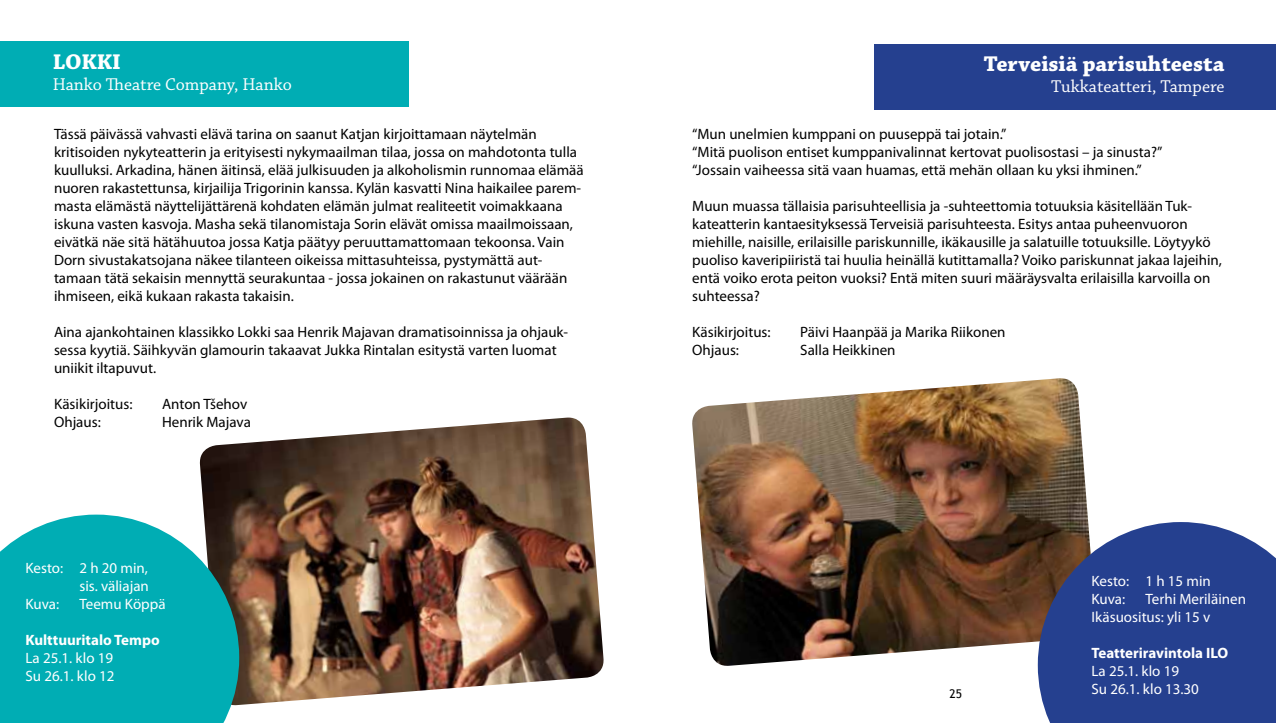
<style>
.page{position:relative;width:1276px;height:723px;background:#fff}
.page>*{position:absolute;margin:0;border:0;box-sizing:border-box;transform-origin:0 0}
.t1{font:700 22.5px "Chaparral Pro";color:#fff}
.t2{font:18px "Chaparral Pro";color:#fff}
.t3{font:15px/18px "Myriad Pro";color:#000}
.t4{font:15px/18px "Myriad Pro";color:#fff}
.t5{font:700 15px "Myriad Pro";color:#fff}
.t6{font:12px "Trebuchet MS";color:#000}
</style>
<div class="page">
<img style="left:199px;top:417px;width:405px;height:288px">
<svg style="left:0;top:514px;width:239px;height:209px;background:#14aab0"></svg>
<div style="left:0;top:41px;width:408px;height:66px;background:#00adb4"></div>
<img style="left:692px;top:378px;width:397px;height:288px">
<svg style="left:1037px;top:522px;width:239px;height:201px;background:#33498c"></svg>
<div style="left:874px;top:44px;width:402px;height:65px;background:#25408f"></div>
<h1 class="t1" style="left:53px;top:48px;width:70px">LOKKI</h1>
<p class="t2" style="left:53px;top:75px;width:240px">Hanko Theatre Company, Hanko</p>
<p class="t3" style="left:54px;top:125px;width:531px">Tässä päivässä vahvasti elävä tarina on saanut Katjan kirjoittamaan näytelmän kritisoiden nykyteatterin ja erityisesti nykymaailman tilaa, jossa on mahdotonta tulla kuulluksi. Arkadina, hänen äitinsä, elää julkisuuden ja alkoholismin runnomaa elämää nuoren rakastettunsa, kirjailija Trigorinin kanssa. Kylän kasvatti Nina haikailee parem&shy;masta elämästä näyttelijättärenä kohdaten elämän julmat realiteetit voimakkaana iskuna vasten kasvoja. Masha sekä tilanomistaja Sorin elävät omissa maailmoissaan, eivätkä näe sitä hätähuutoa jossa Katja päätyy peruuttamattomaan tekoonsa. Vain Dorn sivustakatsojana näkee tilanteen oikeissa mittasuhteissa, pystymättä aut&shy;tamaan tätä sekaisin mennyttä seurakuntaa - jossa jokainen on rakastunut väärään ihmiseen, eikä kukaan rakasta takaisin.</p>
<p class="t3" style="left:54px;top:323px;width:515px">Aina ajankohtainen klassikko Lokki saa Henrik Majavan dramatisoinnissa ja ohjauk&shy;sessa kyytiä. Säihkyvän glamourin takaavat Jukka Rintalan esitystä varten luomat uniikit iltapuvut.</p>
<p class="t3" style="left:54px;top:395px;width:80px">Käsikirjoitus:</p>
<p class="t3" style="left:162px;top:395px;width:87px">Anton Tšehov</p>
<p class="t3" style="left:54px;top:413px;width:48px">Ohjaus:</p>
<p class="t3" style="left:162px;top:413px;width:90px">Henrik Majava</p>
<p class="t4" style="left:26px;top:558px;width:124px">Kesto: 2 h 20 min,</p>
<p class="t4" style="left:80px;top:576px;width:71px">sis. väliajan</p>
<p class="t4" style="left:26px;top:594px;width:35px">Kuva:</p>
<p class="t4" style="left:80px;top:594px;width:88px">Teemu Köppä</p>
<p class="t5" style="left:26px;top:630px;width:136px">Kulttuuritalo Tempo</p>
<p class="t4" style="left:26px;top:648px;width:90px">La 25.1. klo 19<br>Su 26.1. klo 12</p>
<h1 class="t1" style="left:983px;top:50px;width:242px">Terveisiä parisuhteesta</h1>
<p class="t2" style="left:1051px;top:77px;width:175px">Tukkateatteri, Tampere</p>
<p class="t3" style="left:692px;top:125px;width:472px">“Mun unelmien kumppani on puuseppä tai jotain.”<br>“Mitä puolison entiset kumppanivalinnat kertovat puolisostasi – ja sinusta?” “Jossain vaiheessa sitä vaan huamas, että mehän ollaan ku yksi ihminen.”</p>
<p class="t3" style="left:692px;top:197px;width:531px">Muun muassa tällaisia parisuhteellisia ja -suhteettomia totuuksia käsitellään Tuk&shy;kateatterin kantaesityksessä Terveisiä parisuhteesta. Esitys antaa puheenvuoron miehille, naisille, erilaisille pariskunnille, ikäkausille ja salatuille totuuksille. Löytyykö puoliso kaveripiiristä tai huulia heinällä kutittamalla? Voiko pariskunnat jakaa lajeihin, entä voiko erota peiton vuoksi? Entä miten suuri määräysvalta erilaisilla karvoilla on suhteessa?</p>
<p class="t3" style="left:692px;top:323px;width:80px">Käsikirjoitus:</p>
<p class="t3" style="left:800px;top:323px;width:207px">Päivi Haanpää ja Marika Riikonen</p>
<p class="t3" style="left:692px;top:341px;width:48px">Ohjaus:</p>
<p class="t3" style="left:800px;top:341px;width:97px">Salla Heikkinen</p>
<p class="t6" style="left:949px;top:686px;width:14px">25</p>
<p class="t4" style="left:1091px;top:572px;width:121px">Kesto: 1 h 15 min<br>Kuva:</p>
<p class="t4" style="left:1091px;top:590px;width:156px;text-indent:54px">Terhi Meriläinen<br>Ikäsuositus: yli 15 v</p>
<p class="t5" style="left:1091px;top:643px;width:138px">Teatteriravintola ILO</p>
<p class="t4" style="left:1091px;top:662px;width:109px">La 25.1. klo 19<br>Su 26.1. klo 13.30</p>
</div>
